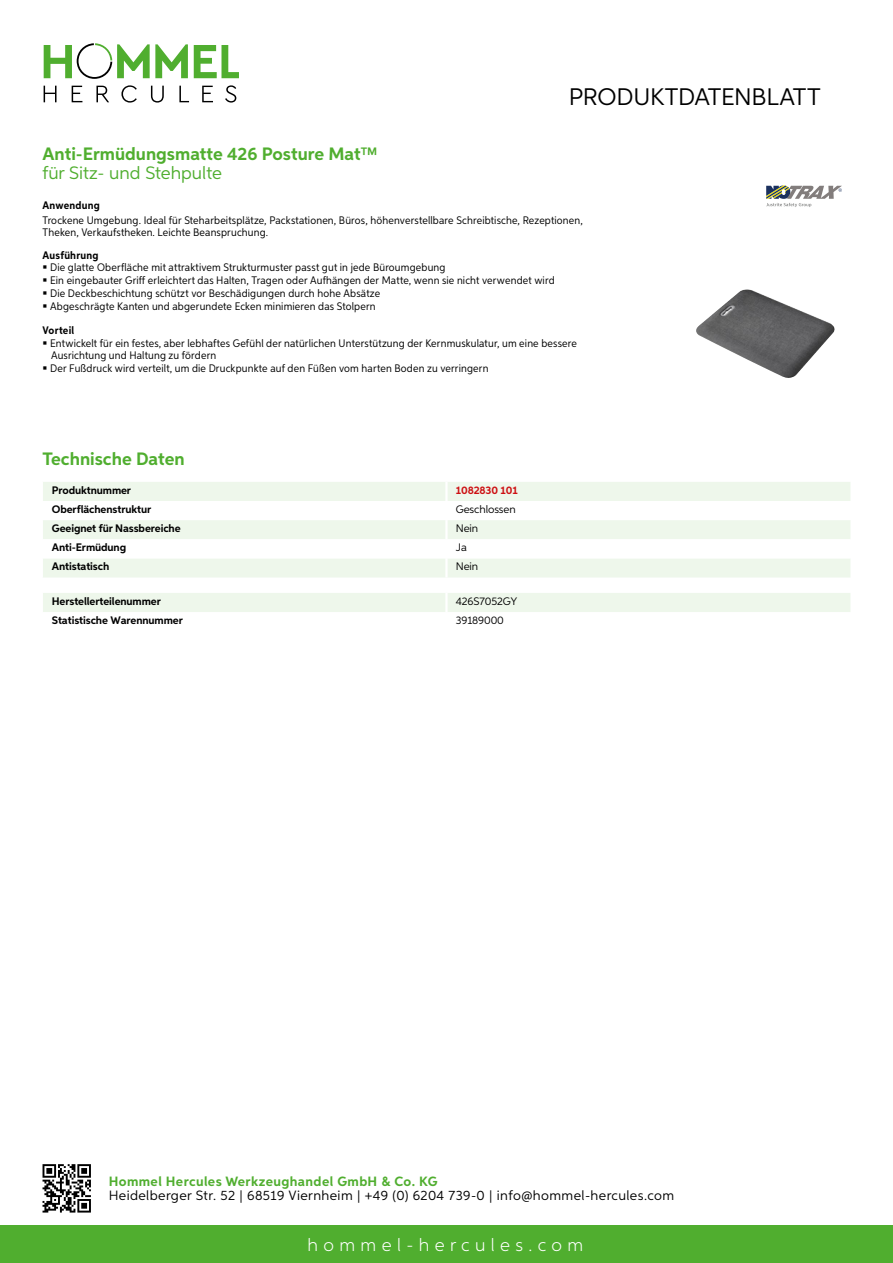
<style>
.page{position:relative;width:893px;height:1263px;background:#fff}
.page>*{position:absolute;margin:0;border:0;box-sizing:border-box;transform-origin:0 0}
.t1{font:24px "Aspira";letter-spacing:-.01em;color:#000}
.t2{font:700 18px "Aspira";color:#50ae2f}
.t3{font:18px "Aspira";color:#50ae2f}
.t4{font:300 18px "Aspira";letter-spacing:.3em;color:#fff}
.t5{font:13.5px "Aspira";letter-spacing:.03em;color:#000}
.t6{font:700 13.5px "Aspira";letter-spacing:.03em;color:#50ae2f}
.t7{font:10.95px/12.8px "Aspira Nar";letter-spacing:.015em;color:#000}
.t8{font:700 10.95px "Aspira";letter-spacing:-.01em;color:#000}
.t9{font:10.95px "Aspira";letter-spacing:-.01em;color:#000}
.t10{font:700 10.95px "Aspira Nar";letter-spacing:.02em;color:#000}
.t11{font:700 10.95px "Aspira";letter-spacing:-.01em;color:#cd1013}
</style>
<div class="page">
<div style="left:0;top:1226px;width:893px;height:37px;background:#50ae2f"></div>
<svg style="left:43px;top:1164px;width:48px;height:48px"></svg>
<svg style="left:194px;top:45px;width:45px;height:33px"></svg>
<svg style="left:44px;top:43px;width:144px;height:36px"></svg>
<svg style="left:44px;top:86px;width:13px;height:16px"></svg>
<svg style="left:72px;top:86px;width:10px;height:16px"></svg>
<svg style="left:96px;top:86px;width:13px;height:16px"></svg>
<svg style="left:121px;top:85px;width:16px;height:18px"></svg>
<svg style="left:151px;top:86px;width:13px;height:17px"></svg>
<svg style="left:179px;top:86px;width:10px;height:16px"></svg>
<svg style="left:202px;top:86px;width:11px;height:16px"></svg>
<svg style="left:225px;top:85px;width:11px;height:18px"></svg>
<div style="left:43px;top:482px;width:807px;height:95px;background:#eef7eb"></div>
<svg style="left:43px;top:501px;width:807px;height:57px"></svg>
<hr style="left:445px;top:482px;width:3px;height:19px;background:#fff">
<hr style="left:445px;top:501px;width:3px;height:19px;background:#fff">
<hr style="left:445px;top:520px;width:3px;height:19px;background:#fff">
<hr style="left:445px;top:539px;width:3px;height:19px;background:#fff">
<hr style="left:445px;top:558px;width:3px;height:19px;background:#fff">
<div style="left:43px;top:593px;width:807px;height:19px;background:#eef7eb"></div>
<img style="left:696px;top:289px;width:139px;height:89px">
<svg style="left:766px;top:185px;width:76px;height:22px"></svg>
<h1 class="t1" style="left:569px;top:82px;width:253px">Produktdatenblatt</h1>
<h2 class="t2" style="left:43px;top:142px;width:337px">Anti-Ermüdungsmatte 426 Posture Mat™</h2>
<h2 class="t3" style="left:43px;top:162px;width:181px">für Sitz- und Stehpulte</h2>
<p class="t10" style="left:43px;top:199px;width:59px">Anwendung</p>
<p class="t7" style="left:43px;top:214px;width:542px;line-height:12px">Trockene Umgebung. Ideal für Steharbeitsplätze, Packstationen, Büros, höhenverstellbare Schreibtische, Rezeptionen,<br>Theken, Verkaufstheken. Leichte Beanspruchung.</p>
<p class="t10" style="left:43px;top:248px;width:58px">Ausführung</p>
<p class="t7" style="left:50px;top:261px;width:506px">Die glatte Oberfläche mit attraktivem Strukturmuster passt gut in jede Büroumgebung<br>Ein eingebauter Griff erleichtert das Halten, Tragen oder Aufhängen der Matte, wenn sie nicht verwendet wird Die Deckbeschichtung schützt vor Beschädigungen durch hohe Absätze<br>Abgeschrägte Kanten und abgerundete Ecken minimieren das Stolpern</p>
<p class="t10" style="left:43px;top:323px;width:33px">Vorteil</p>
<p class="t7" style="left:50px;top:337px;width:528px">Entwickelt für ein festes, aber lebhaftes Gefühl der natürlichen Unterstützung der Kernmuskulatur, um eine bessere<br>Ausrichtung und Haltung zu fördern<br>Der Fußdruck wird verteilt, um die Druckpunkte auf den Füßen vom harten Boden zu verringern</p>
<h2 class="t2" style="left:43px;top:448px;width:144px">Technische Daten</h2>
<p class="t8" style="left:52px;top:483px;width:81px">Produktnummer</p>
<p class="t11" style="left:456px;top:483px;width:63px">1082830 101</p>
<p class="t8" style="left:52px;top:502px;width:101px">Oberflächenstruktur</p>
<p class="t9" style="left:456px;top:502px;width:61px">Geschlossen</p>
<p class="t8" style="left:52px;top:521px;width:130px">Geeignet für Nassbereiche</p>
<p class="t9" style="left:456px;top:522px;width:24px">Nein</p>
<p class="t8" style="left:52px;top:541px;width:76px">Anti-Ermüdung</p>
<p class="t9" style="left:456px;top:541px;width:13px">Ja</p>
<p class="t8" style="left:52px;top:560px;width:59px">Antistatisch</p>
<p class="t9" style="left:456px;top:560px;width:24px">Nein</p>
<p class="t8" style="left:52px;top:594px;width:111px">Herstellerteilenummer</p>
<p class="t9" style="left:456px;top:594px;width:63px">426S7052GY</p>
<p class="t8" style="left:52px;top:613px;width:132px">Statistische Warennummer</p>
<p class="t9" style="left:456px;top:613px;width:50px">39189000</p>
<p class="t6" style="left:109px;top:1172px;width:330px">Hommel Hercules Werkzeughandel GmbH &amp; Co. KG</p>
<p class="t5" style="left:109px;top:1187px;width:567px">Heidelberger Str. 52 | 68519 Viernheim | +49 (0) 6204 739-0 | info@hommel-hercules.com</p>
<h2 class="t4" style="left:307px;top:1234px;width:277px">hommel-hercules.com</h2>
</div>
